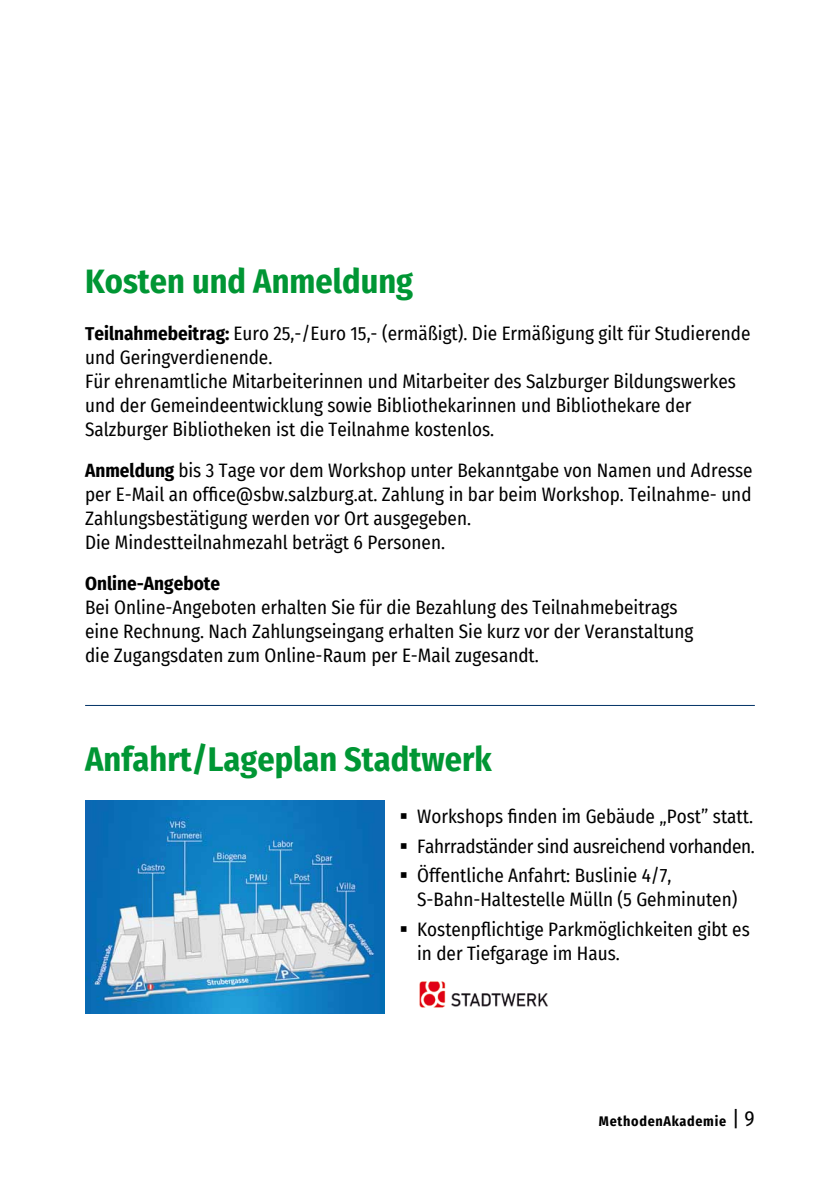
<style>
.page{position:relative;width:840px;height:1191px;background:#fff}
.page>*{position:absolute;margin:0;border:0;box-sizing:border-box;transform-origin:0 0}
.t1{font:700 34px "Fira Sans Condensed";color:#009634}
.t2{font:19px/24px "Fira Sans Condensed";color:#000}
.t3{font:700 19px "Fira Sans Condensed";color:#000}
.t4{font:700 14px "Fira Sans Condensed";letter-spacing:.05em;color:#000}
.s1{font-weight:700}
.s2{font-weight:400;font-size:21px}
</style>
<div class="page">
<hr style="left:85px;top:705px;width:669px;height:1px;background:#003165">
<img style="left:419px;top:981px;width:129px;height:27px">
<img style="left:85px;top:800px;width:299px;height:213px">
<h1 class="t1" style="left:85px;top:253px;width:329px">Kosten und Anmeldung</h1>
<p class="t2" style="left:85px;top:320px;width:666px"><span class="s1">Teilnahmebeitrag:</span> Euro 25,-/Euro 15,- (ermäßigt). Die Ermäßigung gilt für Studierende und Geringverdienende.<br>Für ehrenamtliche Mitarbeiterinnen und Mitarbeiter des Salzburger Bildungswerkes und der Gemeindeentwicklung sowie Bibliothekarinnen und Bibliothekare der Salzburger Bibliotheken ist die Teilnahme kostenlos.</p>
<p class="t2" style="left:85px;top:457px;width:668px"><span class="s1">Anmeldung</span> bis 3 Tage vor dem Workshop unter Bekanntgabe von Namen und Adresse per E-Mail an office@sbw.salzburg.at. Zahlung in bar beim Workshop. Teilnahme- und Zahlungsbestätigung werden vor Ort ausgegeben.<br>Die Mindestteilnahmezahl beträgt 6 Personen.</p>
<p class="t3" style="left:85px;top:567px;width:136px">Online-Angebote</p>
<p class="t2" style="left:85px;top:594px;width:609px">Bei Online-Angeboten erhalten Sie für die Bezahlung des Teilnahmebeitrags eine Rechnung. Nach Zahlungseingang erhalten Sie kurz vor der Veranstaltung die Zugangsdaten zum Online-Raum per E-Mail zugesandt.</p>
<h1 class="t1" style="left:85px;top:730px;width:408px">Anfahrt/Lageplan Stadtwerk</h1>
<p class="t2" style="left:399px;top:804px;width:355px">▪ Workshops finden im Gebäude „Post” statt.</p>
<p class="t2" style="left:399px;top:833px;width:356px">▪ Fahrradständer sind ausreichend vorhanden.</p>
<p class="t2" style="left:417px;top:863px;width:321px;text-indent:-18px">▪ Öffentliche Anfahrt: Buslinie 4/7,<br>S-Bahn-Haltestelle Mülln (5 Gehminuten)</p>
<p class="t2" style="left:417px;top:917px;width:334px;text-indent:-18px">▪ Kostenpflichtige Parkmöglichkeiten gibt es in der Tiefgarage im Haus.</p>
<p class="t4" style="left:598px;top:1109px;width:157px">MethodenAkademie <span class="s2">| 9</span></p>
</div>
